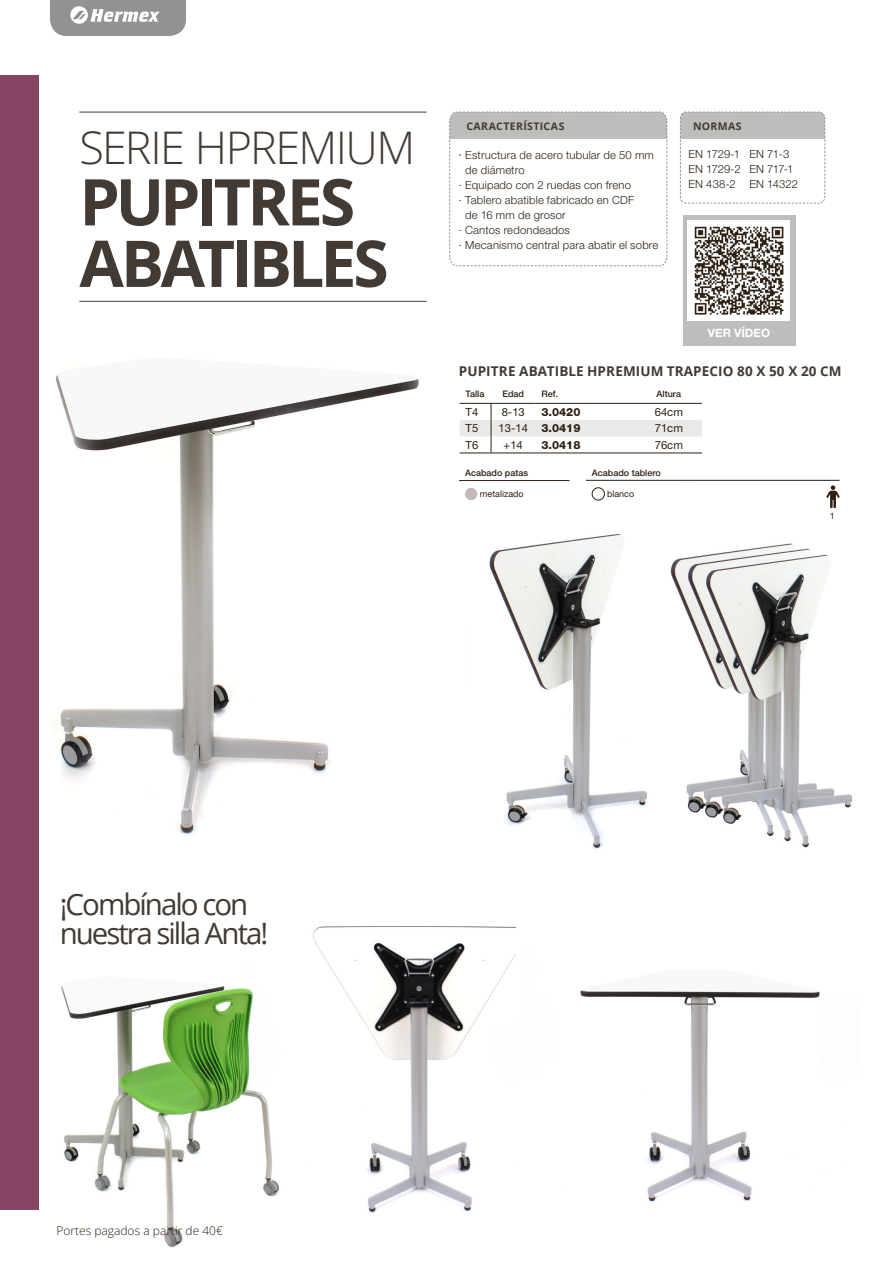
<style>
.page{position:relative;width:893px;height:1263px;background:#fff}
.page>*{position:absolute;margin:0;border:0;box-sizing:border-box;transform-origin:0 0}
.t1{font:700 64.5px/61.5px "Open Sans";letter-spacing:-.06em;color:#423a34}
.t2{font:300 45px "Open Sans";letter-spacing:-.035em;color:#423a34}
.t3{font:29.4px/29.4px "Open Sans";letter-spacing:-.07em;color:#423a34}
.t4{font:700 13.5px "Open Sans";letter-spacing:.01em;color:#423a34}
.t5{font:300 12px "Open Sans";color:#2e2014}
.t6{font:700 11.55px "Helvetica Neue LT Std";color:#fff}
.t7{font:300 11.25px/15px "Helvetica Neue LT Std";letter-spacing:.015em;color:#2e2014;text-align:justify}
.t8{font:11.25px "Helvetica Neue LT Std";color:#2e2014}
.t9{font:800 11.25px "Helvetica Neue LT Std";color:#2e2014}
.t10{font:700 10.5px "Open Sans";letter-spacing:.035em;color:#423a34}
.t11{font:500 9px "Helvetica Neue LT Std";color:#2e2014}
.t12{font:9px "Helvetica Neue LT Std";color:#2e2014}
.s1{font-family:"Open Sans";font-weight:400}
.s2{font-weight:400}
</style>
<div class="page">
<hr style="left:79px;top:112px;width:348px;height:1px;background:#423a34">
<svg style="left:449px;top:111px;width:219px;height:156px"></svg>
<svg style="left:680px;top:111px;width:146px;height:93px"></svg>
<hr style="left:491px;top:453px;width:44px;height:1px;background:#2e2014">
<hr style="left:535px;top:453px;width:77px;height:1px;background:#2e2014">
<hr style="left:612px;top:453px;width:114px;height:1px;background:#2e2014">
<svg style="left:528px;top:403px;width:174px;height:50px"></svg>
<img style="left:694px;top:226px;width:90px;height:89px">
<div style="left:702px;top:383px;width:149px;height:82px;background:#fff"></div>
<img style="left:38px;top:240px;width:490px;height:615px">
<img style="left:702px;top:508px;width:151px;height:340px">
<img style="left:427px;top:472px;width:275px;height:383px">
<img style="left:0;top:918px;width:240px;height:330px">
<img style="left:240px;top:926px;width:276px;height:287px">
<img style="left:580px;top:990px;width:240px;height:212px">
<div style="left:0;top:75px;width:38px;height:1134px;background:#864664"></div>
<svg style="left:50px;top:0;width:136px;height:36px;background:#a4a3a1"></svg>
<hr style="left:459px;top:480px;width:110px;height:1px;background:#2e2014">
<div style="left:465px;top:488px;width:12px;height:12px;background:#c2b8b5;border-radius:50%"></div>
<hr style="left:586px;top:480px;width:100px;height:1px;background:#2e2014">
<hr style="left:693px;top:480px;width:147px;height:1px;background:#2e2014">
<div style="left:592px;top:488px;width:12px;height:12px;background:#fff;border-radius:50%"></div>
<div style="left:592px;top:488px;width:13px;height:12px;border:1px solid #2e2014;border-radius:50%"></div>
<svg style="left:826px;top:485px;width:14px;height:23px"></svg>
<h2 class="t2" style="left:79px;top:116px;width:337px">SERIE HPREMIUM</h2>
<h1 class="t1" style="left:79px;top:178px;width:311px">PUPITRES<br>ABATIBLES</h1>
<p class="t10" style="left:466px;top:122px;width:100px">CARACTERÍSTICAS</p>
<p class="t7" style="left:459px;top:149px;width:196px"><span class="s1">·</span> Estructura de acero tubular de 50 mm</p>
<p class="t7" style="left:465px;top:164px;width:61px">de diámetro</p>
<p class="t7" style="left:459px;top:179px;width:174px">· Equipado con 2 ruedas con freno</p>
<p class="t7" style="left:459px;top:194px;width:177px">· Tablero abatible fabricado en CDF</p>
<p class="t7" style="left:465px;top:209px;width:102px">de 16 mm de grosor</p>
<p class="t7" style="left:459px;top:224px;width:112px">· Cantos redondeados</p>
<p class="t7" style="left:459px;top:239px;width:201px">· Mecanismo central para abatir el sobre</p>
<p class="t10" style="left:693px;top:122px;width:50px">NORMAS</p>
<p class="t7" style="left:688px;top:148px;width:54px">EN 1729-1<br>EN 1729-2<br>EN 438-2</p>
<p class="t7" style="left:749px;top:148px;width:50px;text-align:left">EN 71-3<br>EN 717-1<br>EN 14322</p>
<p class="t6" style="left:708px;top:329px;width:64px">VER VÍDEO</p>
<p class="t4" style="left:459px;top:365px;width:384px">PUPITRE ABATIBLE HPREMIUM TRAPECIO 80 X 50 X 20 CM</p>
<p class="t11" style="left:466px;top:391px;width:20px">Talla</p>
<p class="t11" style="left:502px;top:391px;width:23px">Edad</p>
<p class="t11" style="left:541px;top:391px;width:18px">Ref.</p>
<p class="t11" style="left:657px;top:391px;width:26px">Altura</p>
<p class="t8" style="left:466px;top:408px;width:14px">T4</p>
<p class="t8" style="left:502px;top:408px;width:25px">8-13</p>
<p class="t9" style="left:541px;top:408px;width:40px">3.0420</p>
<p class="t8" style="left:655px;top:408px;width:30px">64cm</p>
<p class="t8" style="left:466px;top:424px;width:14px">T5</p>
<p class="t9" style="left:499px;top:424px;width:83px"><span class="s2">13-14</span> 3.0419</p>
<p class="t8" style="left:655px;top:424px;width:30px">71cm</p>
<p class="t8" style="left:466px;top:441px;width:14px">T6</p>
<p class="t8" style="left:504px;top:441px;width:21px">+14</p>
<p class="t9" style="left:541px;top:441px;width:40px">3.0418</p>
<p class="t8" style="left:655px;top:441px;width:30px">76cm</p>
<p class="t11" style="left:465px;top:470px;width:65px">Acabado patas</p>
<p class="t12" style="left:480px;top:491px;width:45px">metalizado</p>
<p class="t11" style="left:592px;top:470px;width:70px">Acabado tablero</p>
<p class="t12" style="left:607px;top:491px;width:29px">blanco</p>
<p class="t12" style="left:830px;top:512px;width:7px">1</p>
<h3 class="t3" style="left:60px;top:892px;width:210px">¡Combínalo con nuestra silla Anta!</h3>
<p class="t5" style="left:56px;top:1222px;width:168px">Portes pagados a partir de 40€</p>
</div>
